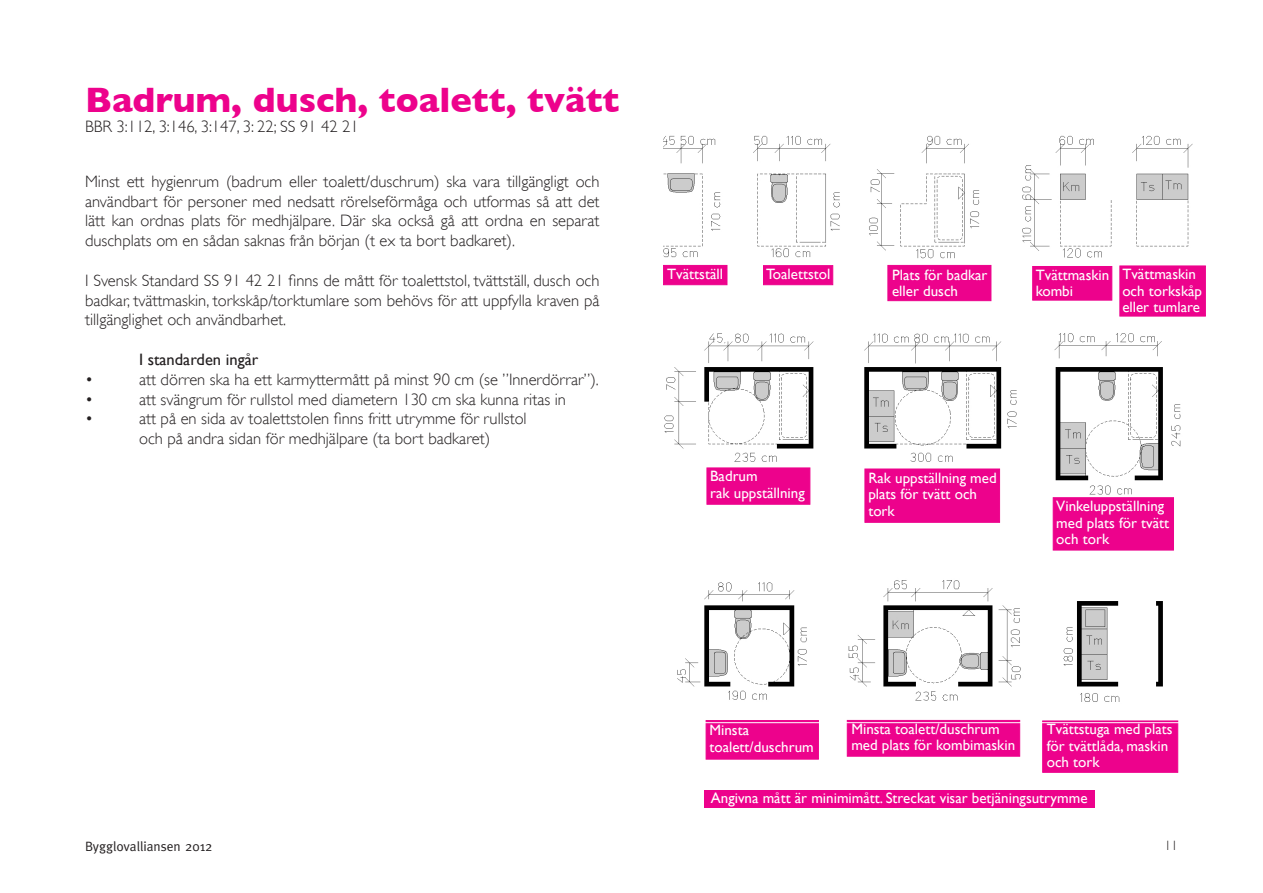
<style>
.page{position:relative;width:1263px;height:893px;background:#fff}
.page>*{position:absolute;margin:0;border:0;box-sizing:border-box;transform-origin:0 0}
.Bildtext{font:700 36px "Gill Sans";color:#ed028c}
.Bildtext-2{font:300 16.5px/19.8px "Gill Sans";color:#231f20;text-align:justify}
.Bildtext-3{font:16.5px "Gill Sans";color:#231f20}
.Brödtext{font:15px/16.5px "Gill Sans";color:#fff}
.Bildtext-4{font:15px "Gill Sans";color:#fff}
.t1{font:13.5px "Meta";color:#231f20}
.t2{font:300 13.5px "Gill Sans";color:#231f20}
</style>
<div class="page">
<img style="left:663px;top:135px;width:538px;height:567px">
<div style="left:663px;top:265px;width:64px;height:20px;background:#ed028c;border:1px solid #ed028c"></div>
<div style="left:763px;top:265px;width:70px;height:20px;background:#ed028c;border:1px solid #ed028c"></div>
<div style="left:888px;top:265px;width:103px;height:36px;background:#ed028c;border:1px solid #ed028c"></div>
<div style="left:1032px;top:266px;width:80px;height:34px;background:#ed028c;border:1px solid #ed028c"></div>
<div style="left:1120px;top:266px;width:85px;height:50px;background:#ed028c"></div>
<div style="left:707px;top:468px;width:103px;height:36px;background:#ed028c"></div>
<div style="left:865px;top:469px;width:135px;height:53px;background:#ed028c"></div>
<div style="left:1053px;top:497px;width:121px;height:53px;background:#ed028c;border:1px solid #ed028c"></div>
<div style="left:706px;top:720px;width:113px;height:39px;background:#ed028c"></div>
<div style="left:847px;top:720px;width:173px;height:36px;background:#ed028c"></div>
<div style="left:1042px;top:721px;width:136px;height:51px;background:#ed028c;border:1px solid #ed028c"></div>
<hr style="left:604px;top:722px;width:605px;height:1px;background:#fff">
<div style="left:704px;top:790px;width:391px;height:18px;background:#ed028c"></div>
<p class="Bildtext" style="left:85px;top:79px;width:536px">Badrum, dusch, toalett, tvätt</p>
<p class="Bildtext-2" style="left:85px;top:116px;width:275px">BBR 3:112, 3:146, 3:147, 3: 22; SS 91 42 21</p>
<p class="Bildtext-2" style="left:85px;top:171px;width:516px">Minst ett hygienrum (badrum eller toalett/duschrum) ska vara tillgängligt och användbart för personer med nedsatt rörelseförmåga och utformas så att det lätt kan ordnas plats för medhjälpare. Där ska också gå att ordna en separat duschplats om en sådan saknas från början (t ex ta bort badkaret).</p>
<p class="Bildtext-2" style="left:85px;top:270px;width:516px">I Svensk Standard SS 91 42 21 finns de mått för toalettstol, tvättställ, dusch och badkar, tvättmaskin, torkskåp/torktumlare som behövs för att uppfylla kraven på tillgänglighet och användbarhet.</p>
<p class="Bildtext-3" style="left:139px;top:350px;width:121px">I standarden ingår</p>
<p class="Bildtext-2" style="left:85px;top:369px;width:10px">•</p>
<p class="Bildtext-2" style="left:139px;top:369px;width:461px">att dörren ska ha ett karmyttermått på minst 90 cm (se ”Innerdörrar”).</p>
<p class="Bildtext-2" style="left:85px;top:389px;width:10px">•</p>
<p class="Bildtext-2" style="left:139px;top:389px;width:428px">att svängrum för rullstol med diametern 130 cm ska kunna ritas in</p>
<p class="Bildtext-2" style="left:85px;top:409px;width:10px">•</p>
<p class="Bildtext-2" style="left:139px;top:409px;width:389px">att på en sida av toalettstolen finns fritt utrymme för rullstol</p>
<p class="Bildtext-2" style="left:139px;top:429px;width:353px">och på andra sidan för medhjälpare (ta bort badkaret)</p>
<p class="Brödtext" style="left:667px;top:266px;width:57px">Tvättställ</p>
<p class="Brödtext" style="left:766px;top:266px;width:66px">Toalettstol</p>
<p class="Brödtext" style="left:892px;top:266px;width:97px">Plats för badkar</p>
<p class="Brödtext" style="left:892px;top:283px;width:68px">eller dusch</p>
<p class="Brödtext" style="left:1036px;top:266px;width:75px">Tvättmaskin</p>
<p class="Brödtext" style="left:1036px;top:283px;width:39px">kombi</p>
<p class="Brödtext" style="left:1122px;top:266px;width:75px">Tvättmaskin</p>
<p class="Brödtext" style="left:1122px;top:282px;width:81px">och torkskåp</p>
<p class="Brödtext" style="left:1122px;top:299px;width:79px">eller tumlare</p>
<p class="Brödtext" style="left:710px;top:468px;width:49px">Badrum</p>
<p class="Brödtext" style="left:710px;top:484px;width:96px">rak uppställning</p>
<p class="Brödtext" style="left:868px;top:469px;width:130px">Rak uppställning med</p>
<p class="Brödtext" style="left:868px;top:486px;width:110px">plats för tvätt och tork</p>
<p class="Brödtext" style="left:1056px;top:498px;width:114px">Vinkeluppställning med plats för tvätt och tork</p>
<p class="Brödtext" style="left:851px;top:720px;width:150px">Minsta toalett/duschrum</p>
<p class="Brödtext" style="left:851px;top:737px;width:165px">med plats för kombimaskin</p>
<p class="Brödtext" style="left:1047px;top:721px;width:127px">Tvättstuga med plats för tvättlåda, maskin och tork</p>
<p class="Bildtext-4" style="left:711px;top:789px;width:378px">Angivna mått är minimimått. Streckat visar betjäningsutrymme</p>
<p class="Brödtext" style="left:709px;top:722px;width:41px">Minsta</p>
<p class="Brödtext" style="left:709px;top:738px;width:106px">toalett/duschrum</p>
<p class="t1" style="left:85px;top:838px;width:129px">Bygglovalliansen 2012</p>
<p class="t2" style="left:1164px;top:837px;width:15px">11</p>
</div>
